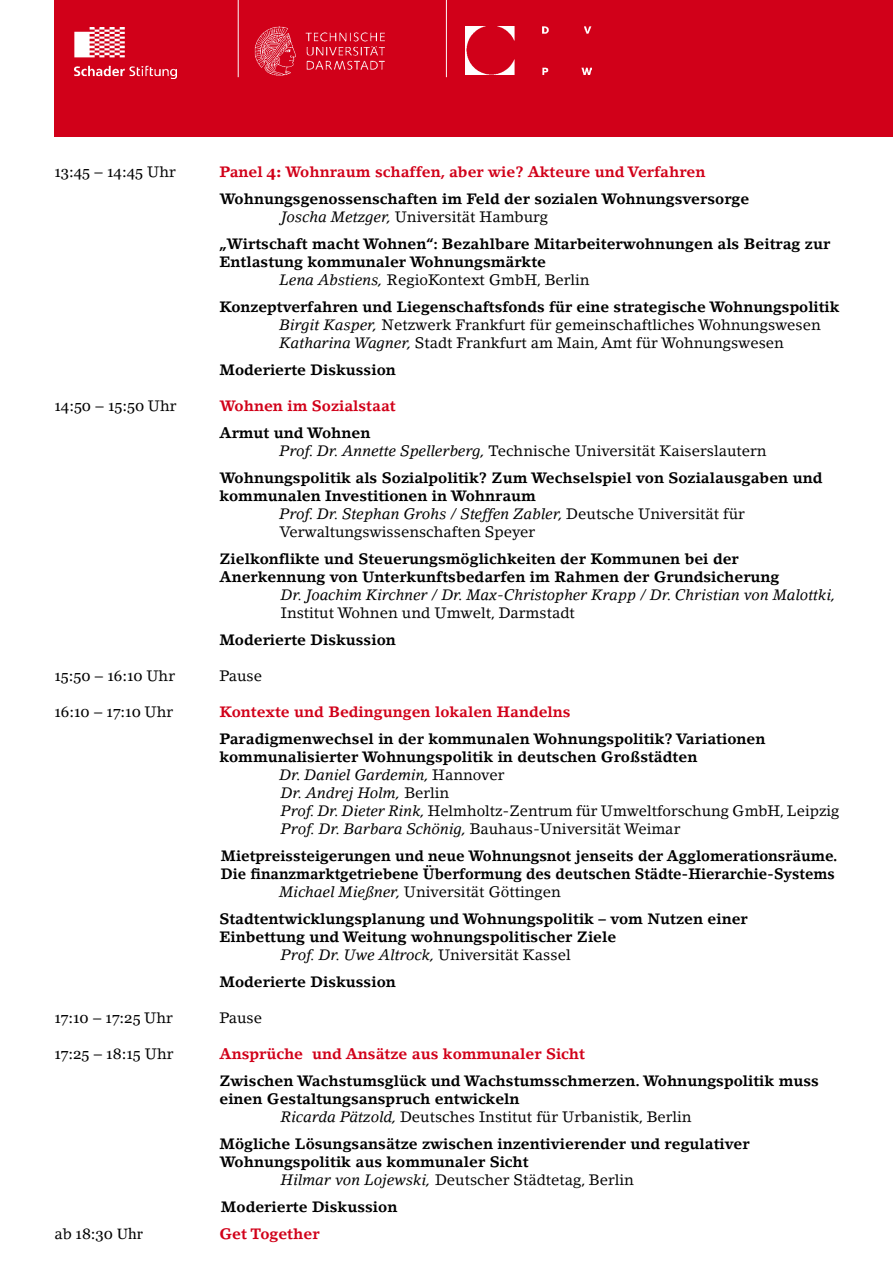
<style>
.page{position:relative;width:893px;height:1263px;background:#fff}
.page>*{position:absolute;margin:0;border:0;box-sizing:border-box;transform-origin:0 0}
.t1{font:700 15px/27px "Lino Letter Std";color:#000}
.t2{font:15px/18px "Lino Letter Std";color:#000}
.t3{font:italic 15px "Lino Letter Std";color:#000}
.t4{font:700 15px "Lino Letter Std";color:#d10019}
.t5{font:15px "Georgia";color:#000}
.t6{font:700 15px "Lino Letter Std";color:#000;scale:.95 1}
.s1{font-family:"Lino Letter Std"}
.s2{color:#d10019}
.s3{font-family:"Georgia";color:#d10019}
.s4{font-weight:400;font-style:italic}
.s5{font-weight:400}
.s6{font-weight:700}
.s7{font-style:italic}
.s8{font-style:normal}
</style>
<div class="page">
<div style="left:54px;top:0;width:839px;height:137px;background:#d10019"></div>
<img style="left:74px;top:28px;width:102px;height:51px">
<img style="left:238px;top:26px;width:147px;height:52px">
<hr style="left:238px;top:0;width:1px;height:77px;background:#fcfcfc">
<hr style="left:446px;top:0;width:1px;height:77px;background:#fcfcfc">
<img style="left:466px;top:26px;width:126px;height:48px">
<p class="t5" style="left:54px;top:163px;width:123px">13:45 – 14:45 <span class="s1">Uhr</span></p>
<p class="t1" style="left:219px;top:158px;width:531px"><span class="s2">Panel</span> <span class="s3">4:</span> <span class="s2">Wohnraum schaffen, aber wie? Akteure und Verfahren<br></span>Wohnungsgenossenschaften im Feld der sozialen Wohnungsversorge</p>
<p class="t1" style="left:219px;top:203px;width:612px;text-indent:62px"><span class="s4">Joscha Metzger,</span> <span class="s5">Universität Hamburg<br></span>„Wirtschaft macht Wohnen“: Bezahlbare Mitarbeiterwohnungen als Beitrag zur</p>
<p class="t1" style="left:279px;top:253px;width:312px;line-height:18px;text-indent:-60px">Entlastung kommunaler Wohnungsmärkte<br><span class="s4">Lena Abstiens,</span> <span class="s5">RegioKontext GmbH, Berlin</span></p>
<p class="t2" style="left:279px;top:298px;width:561px;text-indent:-60px"><span class="s6">Konzeptverfahren und Liegenschaftsfonds für eine strategische Wohnungspolitik<br></span><span class="s7">Birgit Kasper,</span> Netzwerk Frankfurt für gemeinschaftliches Wohnungswesen<br><span class="s7">Katharina Wagner,</span> Stadt Frankfurt am Main, Amt für Wohnungswesen</p>
<p class="t1" style="left:219px;top:356px;width:178px">Moderierte Diskussion</p>
<p class="t5" style="left:54px;top:397px;width:124px">14:50 – 15:50 <span class="s1">Uhr</span></p>
<p class="t4" style="left:219px;top:397px;width:178px">Wohnen im Sozialstaat</p>
<p class="t2" style="left:279px;top:424px;width:489px;text-indent:-60px"><span class="s6">Armut und Wohnen<br></span><span class="s7">Prof. Dr. Annette Spellerberg,</span> Technische Universität Kaiserslautern</p>
<p class="t1" style="left:219px;top:464px;width:604px">Wohnungspolitik als Sozialpolitik? Zum Wechselspiel von Sozialausgaben und</p>
<p class="t1" style="left:219px;top:482px;width:318px">kommunalen Investitionen in Wohnraum</p>
<p class="t3" style="left:279px;top:505px;width:467px">Prof. Dr. Stephan Grohs / Steffen Zabler, <span class="s8">Deutsche Universität für</span></p>
<p class="t2" style="left:279px;top:523px;width:257px">Verwaltungswissenschaften Speyer</p>
<p class="t1" style="left:219px;top:550px;width:562px;line-height:18px">Zielkonflikte und Steuerungsmöglichkeiten der Kommunen bei der<br>Anerkennung von Unterkunftsbedarfen im Rahmen der Grundsicherung</p>
<p class="t3" style="left:281px;top:586px;width:556px">Dr. Joachim Kirchner / Dr. Max-Christopher Krapp / Dr. Christian von Malottki,</p>
<p class="t2" style="left:281px;top:604px;width:295px">Institut Wohnen und Umwelt, Darmstadt</p>
<p class="t1" style="left:219px;top:626px;width:178px">Moderierte Diskussion</p>
<p class="t5" style="left:54px;top:667px;width:122px">15:50 – 16:10 <span class="s1">Uhr</span></p>
<p class="t2" style="left:219px;top:667px;width:44px">Pause</p>
<p class="t5" style="left:54px;top:703px;width:120px">16:10 – 17:10 <span class="s1">Uhr</span></p>
<p class="t4" style="left:219px;top:703px;width:353px">Kontexte und Bedingungen lokalen Handelns</p>
<p class="t1" style="left:219px;top:725px;width:547px">Paradigmenwechsel in der kommunalen Wohnungspolitik? Variationen</p>
<p class="t1" style="left:219px;top:743px;width:479px">kommunalisierter Wohnungspolitik in deutschen Großstädten</p>
<p class="t3" style="left:279px;top:766px;width:226px">Dr. Daniel Gardemin, <span class="s8">Hannover</span></p>
<p class="t3" style="left:281px;top:784px;width:170px">Dr. Andrej Holm, <span class="s8">Berlin</span></p>
<p class="t2" style="left:281px;top:802px;width:560px"><span class="s7">Prof. Dr. Dieter Rink,</span> Helmholtz-Zentrum für Umweltforschung GmbH, Leipzig</p>
<p class="t2" style="left:281px;top:820px;width:401px"><span class="s7">Prof. Dr. Barbara Schönig,</span> Bauhaus-Universität Weimar</p>
<p class="t1" style="left:221px;top:842px;width:618px">Mietpreissteigerungen und neue Wohnungsnot jenseits der Agglomerationsräume.</p>
<p class="t6" style="left:221px;top:865px;width:648px">Die finanzmarktgetriebene Überformung des deutschen Städte-Hierarchie-Systems</p>
<p class="t2" style="left:279px;top:883px;width:283px"><span class="s7">Michael Mießner,</span> Universität Göttingen</p>
<p class="t1" style="left:219px;top:905px;width:530px">Stadtentwicklungsplanung und Wohnungspolitik – vom Nutzen einer</p>
<p class="t1" style="left:219px;top:923px;width:398px">Einbettung und Weitung wohnungspolitischer Ziele</p>
<p class="t3" style="left:281px;top:946px;width:291px">Prof. Dr. Uwe Altrock, <span class="s8">Universität Kassel</span></p>
<p class="t1" style="left:219px;top:968px;width:178px">Moderierte Diskussion</p>
<p class="t5" style="left:54px;top:1009px;width:120px">17:10 – 17:25 <span class="s1">Uhr</span></p>
<p class="t2" style="left:219px;top:1009px;width:44px">Pause</p>
<p class="t5" style="left:54px;top:1045px;width:121px">17:25 – 18:15 <span class="s1">Uhr</span></p>
<p class="t4" style="left:219px;top:1045px;width:367px">Ansprüche und Ansätze aus kommunaler Sicht</p>
<p class="t1" style="left:219px;top:1067px;width:601px">Zwischen Wachstumsglück und Wachstumsschmerzen. Wohnungspolitik muss</p>
<p class="t1" style="left:219px;top:1085px;width:302px">einen Gestaltungsanspruch entwickeln</p>
<p class="t2" style="left:281px;top:1108px;width:412px"><span class="s7">Ricarda Pätzold,</span> Deutsches Institut für Urbanistik, Berlin</p>
<p class="t1" style="left:219px;top:1130px;width:532px">Mögliche Lösungsansätze zwischen inzentivierender und regulativer</p>
<p class="t1" style="left:219px;top:1148px;width:311px">Wohnungspolitik aus kommunaler Sicht</p>
<p class="t2" style="left:281px;top:1171px;width:354px"><span class="s7">Hilmar von Lojewski,</span> Deutscher Städtetag, Berlin</p>
<p class="t1" style="left:221px;top:1193px;width:178px">Moderierte Diskussion</p>
<p class="t5" style="left:54px;top:1225px;width:90px"><span class="s1">ab</span> 18:30 Uhr</p>
<p class="t4" style="left:219px;top:1225px;width:102px">Get Together</p>
</div>
